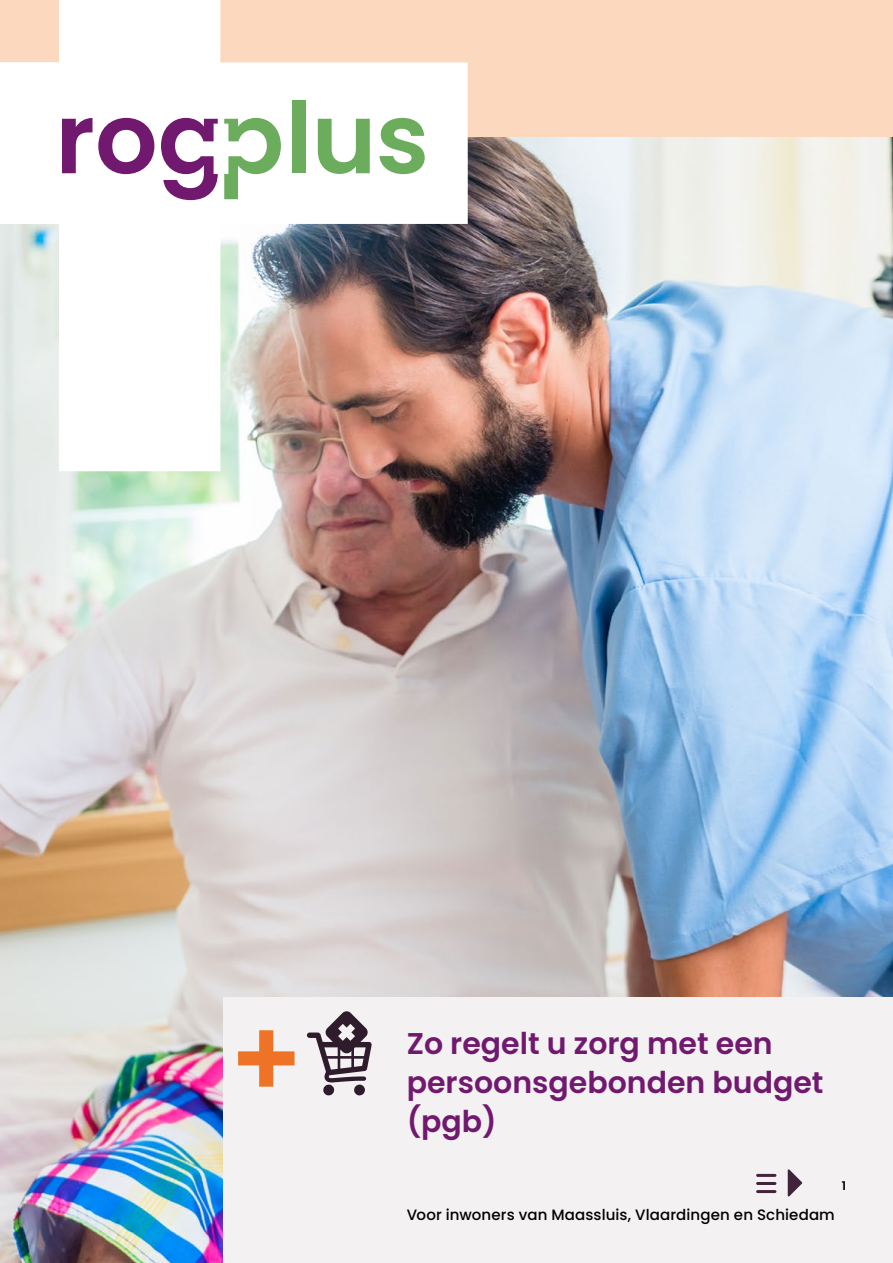
<style>
.page{position:relative;width:893px;height:1263px;background:#fcd9be}
.page>*{position:absolute;margin:0;border:0;box-sizing:border-box;transform-origin:0 0}
.t1{font:600 30px/39px "Poppins";color:#71196f}
.Platte_tekst_SB{font:500 15px "Poppins";letter-spacing:.005em;color:#000}
.t2{font:600 12px "Poppins";color:#000}
</style>
<div class="page">
<img style="left:0;top:137px;width:893px;height:1126px">
<div style="left:224px;top:997px;width:669px;height:266px;background:#f3f1f2"></div>
<img style="left:0;top:0;width:468px;height:471px">
<svg style="left:62px;top:118px;width:92px;height:56px;background:#b283b1"></svg>
<svg style="left:161px;top:118px;width:57px;height:82px;background:#b485b2"></svg>
<div style="left:292px;top:100px;width:14px;height:73px;background:#6bad5d"></div>
<svg style="left:318px;top:119px;width:52px;height:55px;background:#a6cd9d"></svg>
<svg style="left:379px;top:118px;width:46px;height:56px;background:#a6ce9e"></svg>
<svg style="left:224px;top:118px;width:57px;height:81px;background:#bddab7"></svg>
<svg style="left:238px;top:1030px;width:57px;height:57px"></svg>
<svg style="left:307px;top:1011px;width:65px;height:85px"></svg>
<hr style="left:758px;top:1174px;width:17px;height:3px;background:#41233c">
<hr style="left:758px;top:1182px;width:17px;height:3px;background:#41233c">
<hr style="left:758px;top:1190px;width:17px;height:3px;background:#41233c">
<svg style="left:787px;top:1169px;width:16px;height:28px"></svg>
<p class="t1" style="left:407px;top:1024px;width:418px">Zo regelt u zorg met een persoonsgebonden budget (pgb)</p>
<p class="Platte_tekst_SB" style="left:407px;top:1206px;width:430px">Voor inwoners van Maassluis, Vlaardingen en Schiedam</p>
<p class="t2" style="left:842px;top:1179px;width:6px">1</p>
</div>
